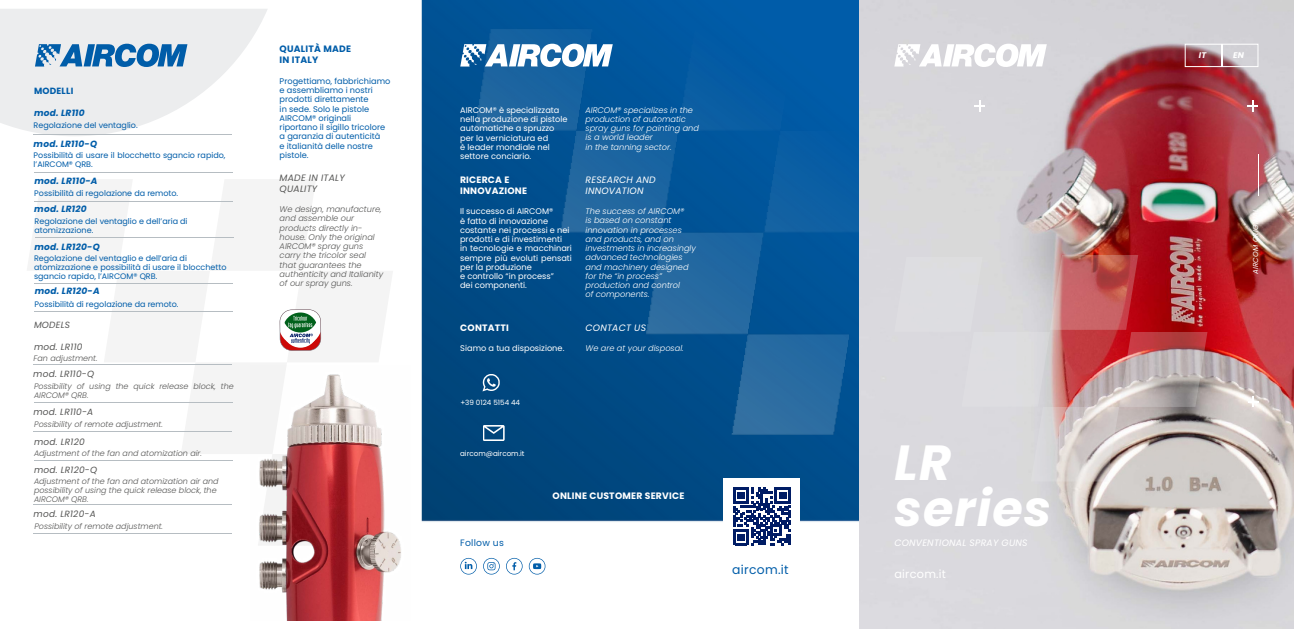
<style>
.page{position:relative;width:1294px;height:629px;background:#fff}
.page>*{position:absolute;margin:0;border:0;box-sizing:border-box;transform-origin:0 0}
.t1{font:italic 700 49.3px/45.4px "Poppins";letter-spacing:.025em;color:#fff}
.t2{font:12.3px "Poppins";letter-spacing:.025em;color:#005da9}
.t3{font:11.3px "Poppins";letter-spacing:.025em;color:#fff}
.t4{font:italic 9.2px/10.8px "Poppins";letter-spacing:.025em;color:#fff}
.t5{font:700 9.2px/10.8px "Poppins";letter-spacing:.025em;color:#fff}
.t6{font:700 9.2px/10.8px "Poppins";letter-spacing:.025em;color:#005da9}
.t7{font:italic 9.2px/10.8px "Poppins";letter-spacing:.025em;color:#575756}
.t8{font:9.2px "Poppins";letter-spacing:.025em;color:#005da9}
.t9{font:italic 9px "Poppins";letter-spacing:.025em;color:#575756}
.t10{font:italic 700 9px "Poppins";letter-spacing:.025em;color:#005da9}
.t11{font:700 9px "Poppins";letter-spacing:.025em;color:#005da9}
.t12{font:8.2px/9.2px "Poppins";color:#fff}
.t13{font:italic 300 8.2px/9.2px "Poppins";color:#fff}
.t14{font:8.2px/9.2px "Poppins";color:#005da9}
.t15{font:italic 300 8.2px/9.2px "Poppins";color:#575756}
.t16{font:italic 700 8.2px "Poppins";color:#fff}
.t17{font:8px/9px "Poppins";color:#005da9}
.t18{font:italic 300 8px/9px "Poppins";color:#575756}
.t19{font:7.2px "Poppins";color:#fff}
.t20{font:italic 7.2px "Poppins";letter-spacing:.025em;color:#fff}
</style>
<div class="page">
<img style="left:421px;top:0;width:438px;height:575px">
<img style="left:476px;top:28px;width:383px;height:407px">
<svg style="left:0;top:9px;width:267px;height:127px;fill:#ecedee"></svg>
<img style="left:859px;top:0;width:434px;height:628px">
<svg style="left:35px;top:44px;width:152px;height:23px;background:#5b94c3"></svg>
<svg style="left:27px;top:180px;width:366px;height:354px"></svg>
<svg style="left:482px;top:374px;width:18px;height:17px"></svg>
<svg style="left:482px;top:425px;width:22px;height:16px"></svg>
<svg style="left:506px;top:557px;width:16px;height:17px"></svg>
<svg style="left:483px;top:557px;width:16px;height:17px"></svg>
<svg style="left:460px;top:557px;width:17px;height:17px"></svg>
<svg style="left:528px;top:557px;width:17px;height:17px"></svg>
<svg style="left:460px;top:44px;width:152px;height:23px"></svg>
<div style="left:723px;top:477px;width:77px;height:77px;background:#fff"></div>
<svg style="left:733px;top:487px;width:57px;height:58px"></svg>
<svg style="left:974px;top:101px;width:10px;height:10px"></svg>
<svg style="left:894px;top:44px;width:152px;height:23px"></svg>
<svg style="left:1184px;top:44px;width:74px;height:23px;background:#bb99a0"></svg>
<svg style="left:1247px;top:101px;width:10px;height:10px"></svg>
<svg style="left:1247px;top:396px;width:11px;height:11px"></svg>
<hr style="left:1257px;top:155px;width:1px;height:41px;background:#fff">
<img style="left:250px;top:365px;width:151px;height:255px">
<svg style="left:894px;top:255px;width:313px;height:226px;background:#ccadaf"></svg>
<hr style="left:33px;top:134px;width:199px;height:1px;background:#b6bdc2">
<hr style="left:34px;top:172px;width:198px;height:1px;background:#b6bdc2">
<hr style="left:35px;top:237px;width:199px;height:1px;background:#b6bdc2">
<hr style="left:34px;top:283px;width:198px;height:1px;background:#b6bdc2">
<hr style="left:34px;top:364px;width:198px;height:1px;background:#b6bdc2">
<hr style="left:34px;top:402px;width:198px;height:1px;background:#b6bdc2">
<hr style="left:34px;top:460px;width:198px;height:1px;background:#b6bdc2">
<hr style="left:33px;top:504px;width:199px;height:1px;background:#b6bdc2">
<hr style="left:34px;top:201px;width:199px;height:1px;background:#b6bdc2">
<hr style="left:35px;top:311px;width:198px;height:1px;background:#b6bdc2">
<hr style="left:33px;top:431px;width:199px;height:1px;background:#b6bdc2">
<hr style="left:34px;top:533px;width:198px;height:1px;background:#b6bdc2">
<p class="t11" style="left:34px;top:84px;width:41px">MODELLI</p>
<p class="t10" style="left:34px;top:106px;width:52px">mod. LR110</p>
<p class="t17" style="left:34px;top:121px;width:106px">Regolazione del ventaglio.</p>
<p class="t10" style="left:34px;top:137px;width:65px">mod. LR110-Q</p>
<p class="t17" style="left:34px;top:150px;width:193px">Possibilità di usare il blocchetto sgancio rapido, l’AIRCOM® QRB.</p>
<p class="t10" style="left:34px;top:174px;width:64px">mod. LR110-A</p>
<p class="t17" style="left:34px;top:189px;width:145px">Possibilità di regolazione da remoto.</p>
<p class="t10" style="left:34px;top:203px;width:54px">mod. LR120</p>
<p class="t17" style="left:34px;top:216px;width:155px;line-height:9.3px">Regolazione del ventaglio e dell’aria di atomizzazione.</p>
<p class="t10" style="left:34px;top:240px;width:67px">mod. LR120-Q</p>
<p class="t17" style="left:34px;top:254px;width:194px">Regolazione del ventaglio e dell’aria di atomizzazione e possibilità di usare il blocchetto sgancio rapido, l’AIRCOM® QRB.</p>
<p class="t10" style="left:35px;top:285px;width:66px">mod. LR120-A</p>
<p class="t17" style="left:35px;top:299px;width:145px">Possibilità di regolazione da remoto.</p>
<p class="t9" style="left:34px;top:318px;width:37px">MODELS</p>
<p class="t9" style="left:34px;top:340px;width:50px">mod. LR110</p>
<p class="t18" style="left:34px;top:353px;width:65px">Fan adjustment.</p>
<p class="t9" style="left:33px;top:368px;width:62px">mod. LR110-Q</p>
<p class="t18" style="left:34px;top:382px;width:201px">Possibility of using the quick release block, the<br>AIRCOM® QRB.</p>
<p class="t9" style="left:33px;top:406px;width:61px">mod. LR110-A</p>
<p class="t18" style="left:34px;top:420px;width:130px">Possibility of remote adjustment.</p>
<p class="t9" style="left:34px;top:435px;width:52px">mod. LR120</p>
<p class="t18" style="left:34px;top:448px;width:169px">Adjustment of the fan and atomization air.</p>
<p class="t9" style="left:34px;top:463px;width:65px">mod. LR120-Q</p>
<p class="t18" style="left:34px;top:476px;width:186px">Adjustment of the fan and atomization air and possibility of using the quick release block, the<br>AIRCOM® QRB.</p>
<p class="t9" style="left:34px;top:507px;width:64px">mod. LR120-A</p>
<p class="t18" style="left:34px;top:521px;width:130px">Possibility of remote adjustment.</p>
<p class="t6" style="left:279px;top:44px;width:73px">QUALITÀ MADE<br>IN ITALY</p>
<p class="t14" style="left:279px;top:76px;width:112px">Progettiamo, fabbrichiamo e assembliamo i nostri prodotti direttamente</p>
<p class="t14" style="left:279px;top:104px;width:91px">in sede. Solo le pistole<br>AIRCOM® originali</p>
<p class="t14" style="left:279px;top:122px;width:107px">riportano il sigillo tricolore a garanzia di autenticità</p>
<p class="t14" style="left:279px;top:141px;width:95px">e italianità delle nostre pistole.</p>
<p class="t7" style="left:279px;top:172px;width:67px">MADE IN ITALY<br>QUALITY</p>
<p class="t15" style="left:279px;top:205px;width:103px">We design, manufacture, and assemble our products directly in&shy;house. Only the original<br>AIRCOM® spray guns</p>
<p class="t15" style="left:279px;top:251px;width:88px">carry the tricolor seal</p>
<p class="t15" style="left:279px;top:260px;width:105px">that guarantees the authenticity and Italianity of our spray guns.</p>
<p class="t12" style="left:460px;top:105px;width:109px">AIRCOM® è specializzata nella produzione di pistole automatiche a spruzzo</p>
<p class="t12" style="left:460px;top:133px;width:89px">per la verniciatura ed</p>
<p class="t12" style="left:460px;top:142px;width:91px">è leader mondiale nel settore conciario.</p>
<p class="t13" style="left:585px;top:105px;width:115px">AIRCOM® specializes in the production of automatic spray guns for painting and is a world leader</p>
<p class="t13" style="left:585px;top:142px;width:88px">in the tanning sector.</p>
<p class="t5" style="left:460px;top:174px;width:69px">RICERCA E<br>INNOVAZIONE</p>
<p class="t4" style="left:585px;top:174px;width:72px">RESEARCH AND<br>INNOVATION</p>
<p class="t12" style="left:460px;top:207px;width:95px">Il successo di AIRCOM®</p>
<p class="t12" style="left:460px;top:216px;width:111px">è fatto di innovazione costante nei processi e nei prodotti e di investimenti</p>
<p class="t12" style="left:460px;top:244px;width:113px;text-align:justify">in tecnologie e macchinari sempre più evoluti pensati per la produzione</p>
<p class="t12" style="left:460px;top:271px;width:95px">e controllo “in process”</p>
<p class="t12" style="left:460px;top:281px;width:68px">dei componenti.</p>
<p class="t13" style="left:585px;top:207px;width:100px">The success of AIRCOM®</p>
<p class="t13" style="left:585px;top:216px;width:112px">is based on constant innovation in processes and products, and on investments in increasingly advanced technologies and machinery designed for the “in process” production and control</p>
<p class="t13" style="left:585px;top:290px;width:65px">of components.</p>
<p class="t5" style="left:460px;top:322px;width:50px">CONTATTI</p>
<p class="t4" style="left:585px;top:322px;width:62px">CONTACT US</p>
<p class="t12" style="left:460px;top:343px;width:106px">Siamo a tua disposizione.</p>
<p class="t13" style="left:585px;top:343px;width:100px">We are at your disposal.</p>
<p class="t19" style="left:460px;top:397px;width:61px">+39 0124 5154 44</p>
<p class="t19" style="left:460px;top:449px;width:66px">aircom@aircom.it</p>
<p class="t8" style="left:460px;top:536px;width:45px">Follow us</p>
<p class="t5" style="left:552px;top:490px;width:133px">ONLINE CUSTOMER SERVICE</p>
<p class="t2" style="left:732px;top:561px;width:58px">aircom.it</p>
<p class="t1" style="left:894px;top:440px;width:159px">LR series</p>
<p class="t4" style="left:894px;top:537px;width:135px">CONVENTIONAL SPRAY GUNS</p>
<p class="t3" style="left:894px;top:566px;width:53px">aircom.it</p>
<p class="t16" style="left:1198px;top:49px;width:9px">IT</p>
<p class="t16" style="left:1232px;top:49px;width:12px">EN</p>
<p class="t20" style="left:1250px;top:274px;width:66px;rotate:-90deg">AIRCOM ORIGINAL</p>
</div>
